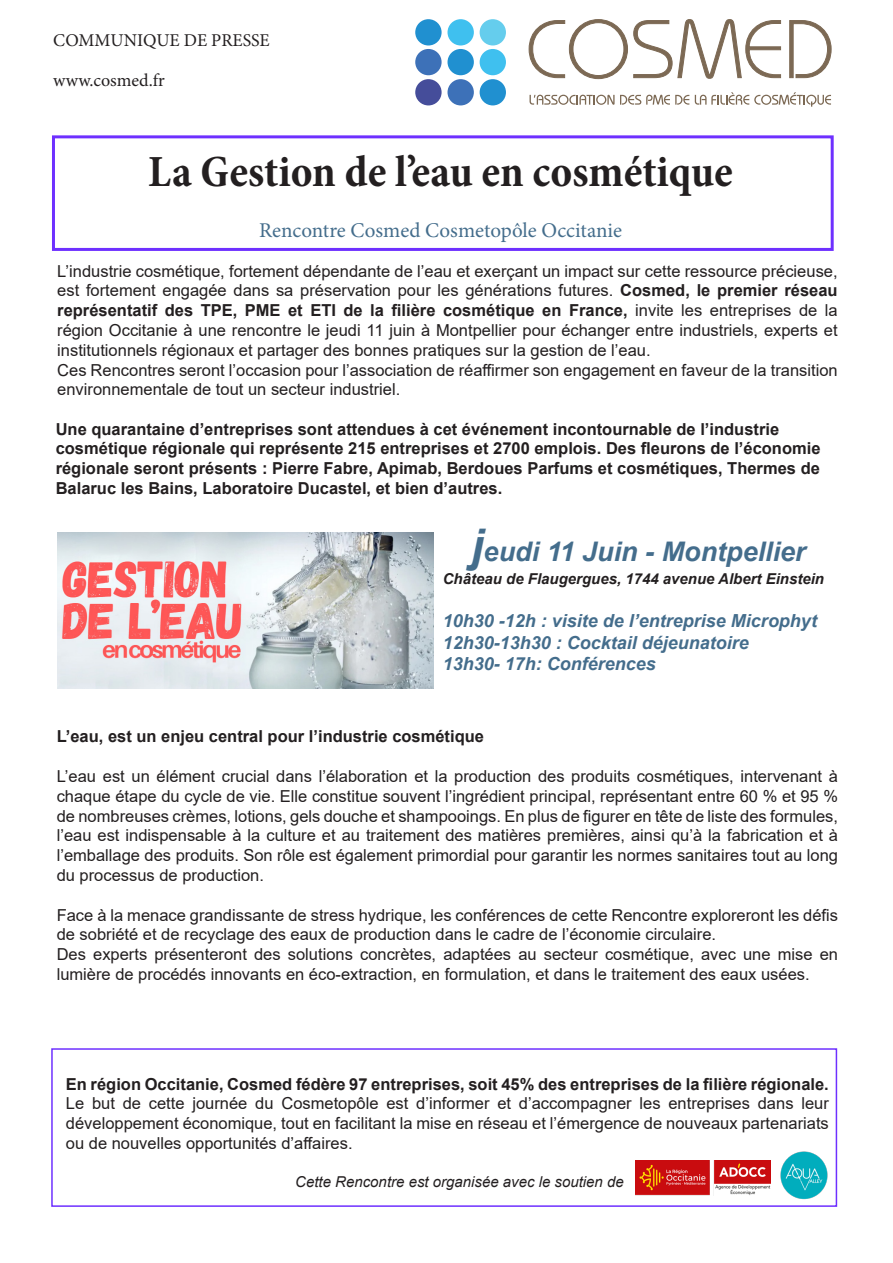
<style>
.page{position:relative;width:893px;height:1263px;background:#fff}
.page>*{position:absolute;margin:0;border:0;box-sizing:border-box;transform-origin:0 0}
.t1{font:700 condensed 45px "Minion Pro";color:#231f20}
.t2{font:italic 700 27px "Arial";color:#446d8c}
.t3{font:21px "Minion Pro";color:#446d8c}
.t4{font:italic 700 18px/21.6px "Arial";color:#446d8c}
.t5{font:18px "Minion Pro";color:#231f20}
.t6{font:16.5px/19.8px "Arial";color:#231f20;text-align:justify}
.t7{font:700 16.5px/19.8px "Arial";color:#231f20}
.t8{font:italic 700 15px "Arial";color:#231f20}
.t9{font:italic 15px "Arial";color:#231f20}
.s1{font-weight:700}
.s2{font-size:45px}
</style>
<div class="page">
<div style="left:480px;top:79px;width:26px;height:26px;background:#2090d0;border-radius:50%"></div>
<div style="left:447px;top:79px;width:27px;height:26px;background:#3d71b8;border-radius:50%"></div>
<div style="left:415px;top:79px;width:27px;height:26px;background:#454d9a;border-radius:50%"></div>
<div style="left:480px;top:49px;width:26px;height:26px;background:#3fc0ef;border-radius:50%"></div>
<div style="left:447px;top:49px;width:27px;height:26px;background:#2090d0;border-radius:50%"></div>
<div style="left:415px;top:49px;width:27px;height:26px;background:#3d71b8;border-radius:50%"></div>
<div style="left:480px;top:19px;width:26px;height:26px;background:#65cded;border-radius:50%"></div>
<div style="left:447px;top:19px;width:27px;height:26px;background:#3fc0ef;border-radius:50%"></div>
<div style="left:415px;top:19px;width:27px;height:26px;background:#2090d0;border-radius:50%"></div>
<svg style="left:528px;top:19px;width:253px;height:60px"></svg>
<svg style="left:789px;top:20px;width:43px;height:59px"></svg>
<svg style="left:530px;top:95px;width:159px;height:10px"></svg>
<svg style="left:695px;top:92px;width:136px;height:14px"></svg>
<div style="left:51px;top:1048px;width:786px;height:159px;border:2px solid #6e30ff"></div>
<div style="left:52px;top:135px;width:782px;height:116px;border:3px solid #6e30ff"></div>
<img style="left:57px;top:533px;width:377px;height:155px">
<img style="left:636px;top:1161px;width:134px;height:34px">
<img style="left:780px;top:1151px;width:48px;height:48px">
<p class="t5" style="left:53px;top:28px;width:218px">COMMUNIQUE DE PRESSE</p>
<p class="t5" style="left:53px;top:69px;width:113px">www.cosmed.fr</p>
<p class="t1" style="left:148px;top:141px;width:586px">La Gestion de l’eau en cosmétique</p>
<p class="t3" style="left:259px;top:216px;width:365px">Rencontre Cosmed Cosmetopôle Occitanie</p>
<p class="t6" style="left:57px;top:261px;width:782px">L’industrie cosmétique, fortement dépendante de l’eau et exerçant un impact sur cette ressource précieuse, est fortement engagée dans sa préservation pour les générations futures. <span class="s1">Cosmed, le premier réseau représentatif des TPE, PME et ETI de la filière cosmétique en France,</span> invite les entreprises de la région Occitanie à une rencontre le jeudi 11 juin à Montpellier pour échanger entre industriels, experts et institutionnels régionaux et partager des bonnes pratiques sur la gestion de l’eau.</p>
<p class="t6" style="left:57px;top:360px;width:782px">Ces Rencontres seront l’occasion pour l’association de réaffirmer son engagement en faveur de la transition environnementale de tout un secteur industriel.</p>
<p class="t7" style="left:56px;top:419px;width:766px">Une quarantaine d’entreprises sont attendues à cet événement incontournable de l’industrie cosmétique régionale qui représente 215 entreprises et 2700 emplois. Des fleurons de l’économie régionale seront présents : Pierre Fabre, Apimab, Berdoues Parfums et cosmétiques, Thermes de Balaruc les Bains, Laboratoire Ducastel, et bien d’autres.</p>
<p class="t2" style="left:471px;top:534px;width:336px"><span class="s2">j</span>eudi 11 Juin - Montpellier</p>
<p class="t8" style="left:443px;top:569px;width:383px">Château de Flaugergues, 1744 avenue Albert Einstein</p>
<p class="t4" style="left:443px;top:610px;width:376px">10h30 -12h : visite de l’entreprise Microphyt<br>12h30-13h30 : Cocktail déjeunatoire<br>13h30- 17h: Conférences</p>
<p class="t7" style="left:57px;top:727px;width:429px">L’eau, est un enjeu central pour l’industrie cosmétique</p>
<p class="t6" style="left:57px;top:766px;width:783px">L’eau est un élément crucial dans l’élaboration et la production des produits cosmétiques, intervenant à chaque étape du cycle de vie. Elle constitue souvent l’ingrédient principal, représentant entre 60 % et 95 % de nombreuses crèmes, lotions, gels douche et shampooings. En plus de figurer en tête de liste des formules, l’eau est indispensable à la culture et au traitement des matières premières, ainsi qu’à la fabrication et à l’emballage des produits. Son rôle est également primordial pour garantir les normes sanitaires tout au long du processus de production.</p>
<p class="t6" style="left:57px;top:905px;width:783px">Face à la menace grandissante de stress hydrique, les conférences de cette Rencontre exploreront les défis de sobriété et de recyclage des eaux de production dans le cadre de l’économie circulaire.</p>
<p class="t6" style="left:57px;top:944px;width:783px">Des experts présenteront des solutions concrètes, adaptées au secteur cosmétique, avec une mise en lumière de procédés innovants en éco-extraction, en formulation, et dans le traitement des eaux usées.</p>
<p class="t6" style="left:66px;top:1074px;width:764px"><span class="s1">En région Occitanie, Cosmed fédère 97 entreprises, soit 45% des entreprises de la filière régionale.<br></span>Le but de cette journée du Cosmetopôle est d’informer et d’accompagner les entreprises dans leur développement économique, tout en facilitant la mise en réseau et l’émergence de nouveaux partenariats ou de nouvelles opportunités d’affaires.</p>
<p class="t9" style="left:295px;top:1172px;width:330px">Cette Rencontre est organisée avec le soutien de</p>
</div>
